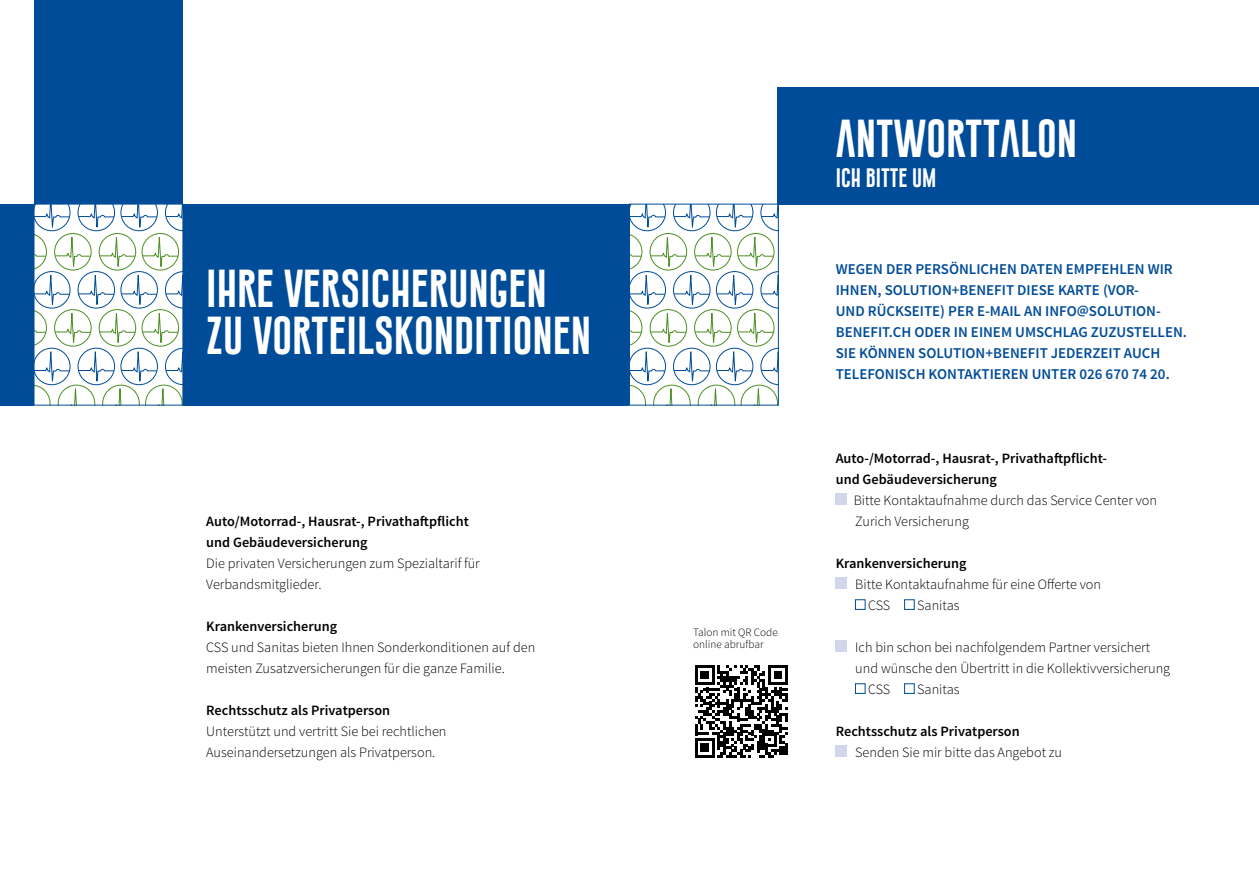
<style>
.page{position:relative;width:1259px;height:893px;background:#fff}
.page>*{position:absolute;margin:0;border:0;box-sizing:border-box;transform-origin:0 0}
.t1{font:39px/46.8px "Gobold Extra 1";color:#fff}
.t2{font:19.5px "Gobold Extra 1";color:#fff}
.t3{font:600 15px/21px "Source Sans Pro";color:#004c98}
.t4{font:300 14.25px/21px "Source Sans Pro";color:#000}
.t5{font:600 14.25px/21px "Source Sans Pro";color:#000}
.t6{font:300 11.25px/12px "Source Sans Pro";color:#000}
</style>
<div class="page">
<div style="left:777px;top:88px;width:482px;height:117px;background:#004c98"></div>
<div style="left:34px;top:0;width:149px;height:405px;background:#004c98"></div>
<div style="left:0;top:204px;width:629px;height:201px;background:#004c98"></div>
<svg style="left:36px;top:206px;width:145px;height:197px;background:#e4edeb"></svg>
<svg style="left:631px;top:206px;width:145px;height:197px"></svg>
<div style="left:629px;top:204px;width:149px;height:201px;border:1px solid #004c98"></div>
<div style="left:836px;top:493px;width:11px;height:12px;background:#d2d6ea"></div>
<div style="left:836px;top:577px;width:11px;height:12px;background:#d2d6ea"></div>
<div style="left:855px;top:600px;width:10px;height:10px;border:1px solid #004c98"></div>
<div style="left:904px;top:600px;width:10px;height:10px;border:1px solid #004c98"></div>
<div style="left:836px;top:640px;width:11px;height:12px;background:#d2d6ea"></div>
<div style="left:855px;top:684px;width:10px;height:10px;border:1px solid #004c98"></div>
<div style="left:904px;top:684px;width:10px;height:10px;border:1px solid #004c98"></div>
<div style="left:836px;top:745px;width:11px;height:12px;background:#d2d6ea"></div>
<svg style="left:695px;top:665px;width:92px;height:93px"></svg>
<h1 class="t1" style="left:206px;top:265px;width:386px">IHRE VERSICHERUNGEN<br>ZU VORTEILSKONDITIONEN</h1>
<p class="t5" style="left:206px;top:511px;width:264px">Auto/Motorrad-, Hausrat-, Privathaftpflicht und Gebäudeversicherung</p>
<p class="t4" style="left:206px;top:552px;width:275px">Die privaten Versicherungen zum Spezialtarif für<br>Verbandsmitglieder.</p>
<p class="t5" style="left:206px;top:616px;width:132px">Krankenversicherung</p>
<p class="t4" style="left:206px;top:636px;width:330px">CSS und Sanitas bieten Ihnen Sonderkonditionen auf den meisten Zusatzversicherungen für die ganze Familie.</p>
<p class="t5" style="left:206px;top:700px;width:185px">Rechtsschutz als Privatperson</p>
<p class="t4" style="left:206px;top:720px;width:242px">Unterstützt und vertritt Sie bei rechtlichen<br>Auseinandersetzungen als Privatperson.</p>
<p class="t6" style="left:693px;top:626px;width:86px">Talon mit QR Code online abrufbar</p>
<h1 class="t1" style="left:836px;top:115px;width:243px">ANTWORTTALON</h1>
<h2 class="t2" style="left:836px;top:165px;width:102px">ICH BITTE UM</h2>
<p class="t3" style="left:836px;top:258px;width:353px">WEGEN DER PERSÖNLICHEN DATEN EMPFEHLEN WIR IHNEN, SOLUTION+BENEFIT DIESE KARTE (VOR-<br>UND RÜCKSEITE) PER E-MAIL AN INFO@SOLUTION-BENEFIT.CH ODER IN EINEM UMSCHLAG ZUZUSTELLEN.<br>SIE KÖNNEN SOLUTION+BENEFIT JEDERZEIT AUCH TELEFONISCH KONTAKTIEREN UNTER 026 670 74 20.</p>
<p class="t5" style="left:836px;top:448px;width:273px">Auto-/Motorrad-, Hausrat-, Privathaftpflicht&shy;und Gebäudeversicherung</p>
<p class="t4" style="left:853px;top:489px;width:305px">Bitte Kontaktaufnahme durch das Service Center von<br>Zurich Versicherung</p>
<p class="t5" style="left:836px;top:553px;width:132px">Krankenversicherung</p>
<p class="t4" style="left:868px;top:573px;width:234px;text-indent:-13px">Bitte Kontaktaufnahme für eine Offerte von<br>CSS</p>
<p class="t4" style="left:917px;top:594px;width:44px">Sanitas</p>
<p class="t4" style="left:855px;top:636px;width:296px">Ich bin schon bei nachfolgendem Partner versichert</p>
<p class="t4" style="left:855px;top:657px;width:316px">und wünsche den Übertritt in die Kollektivversicherung</p>
<p class="t4" style="left:868px;top:678px;width:24px">CSS</p>
<p class="t4" style="left:917px;top:678px;width:44px">Sanitas</p>
<p class="t5" style="left:836px;top:721px;width:185px">Rechtsschutz als Privatperson</p>
<p class="t4" style="left:855px;top:741px;width:208px">Senden Sie mir bitte das Angebot zu</p>
</div>
